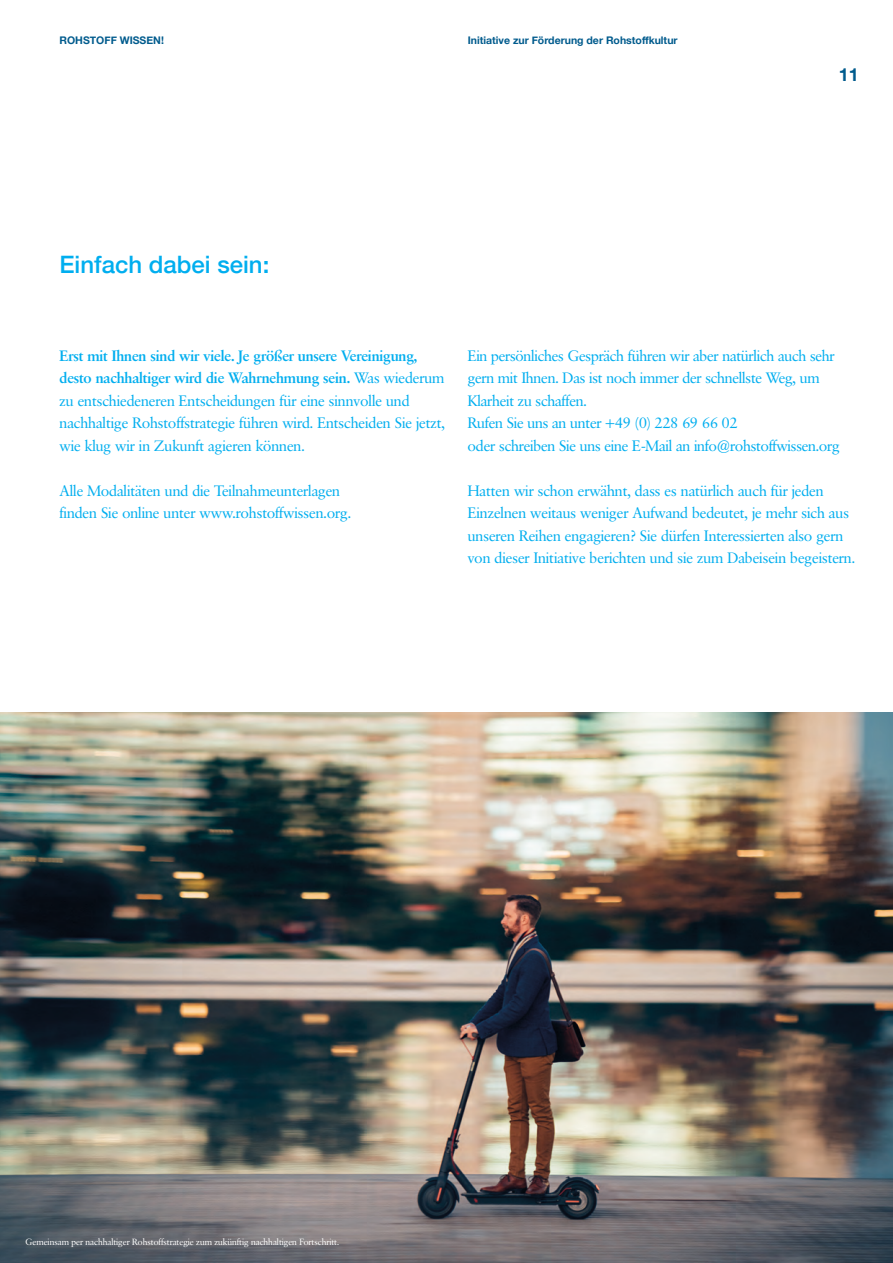
<style>
.page{position:relative;width:893px;height:1263px;background:#fff}
.page>*{position:absolute;margin:0;border:0;box-sizing:border-box;transform-origin:0 0}
.t1{font:500 24px "Helvetica Neue";color:#00aeef}
.t2{font:700 18px "Helvetica Neue";color:#005b8d}
.t3{font:15px/22.5px "Sabon BQ";color:#00aeef}
.t4{font:700 10.5px "Helvetica Neue";color:#005b8d}
.t5{font:9px "Sabon BQ";color:#fff}
.s1{font-weight:700}
</style>
<div class="page">
<img style="left:0;top:712px;width:893px;height:551px">
<p class="t4" style="left:60px;top:32px;width:106px">ROHSTOFF WISSEN!</p>
<p class="t4" style="left:468px;top:32px;width:211px">Initiative zur Förderung der Rohstoffkultur</p>
<h1 class="t1" style="left:60px;top:246px;width:211px">Einfach dabei sein:</h1>
<p class="t2" style="left:839px;top:61px;width:22px">11</p>
<p class="t3" style="left:60px;top:344px;width:387px"><span class="s1">Erst mit Ihnen sind wir viele. Je größer unsere Vereinigung, desto nachhaltiger wird die Wahrnehmung sein.</span> Was wiederum zu entschiedeneren Entscheidungen für eine sinnvolle und nachhaltige Rohstoffstrategie führen wird. Entscheiden Sie jetzt, wie klug wir in Zukunft agieren können.</p>
<p class="t3" style="left:60px;top:479px;width:293px">Alle Modalitäten und die Teilnahmeunterlagen finden Sie online unter www.rohstoffwissen.org.</p>
<p class="t3" style="left:468px;top:344px;width:373px">Ein persönliches Gespräch führen wir aber natürlich auch sehr gern mit Ihnen. Das ist noch immer der schnellste Weg, um Klarheit zu schaffen.<br>Rufen Sie uns an unter +49 (0) 228 69 66 02<br>oder schreiben Sie uns eine E-Mail an info@rohstoffwissen.org</p>
<p class="t3" style="left:468px;top:479px;width:389px">Hatten wir schon erwähnt, dass es natürlich auch für jeden Einzelnen weitaus weniger Aufwand bedeutet, je mehr sich aus unseren Reihen engagieren? Sie dürfen Interessierten also gern von dieser Initiative berichten und sie zum Dabeisein begeistern.</p>
<p class="t5" style="left:26px;top:1237px;width:315px">Gemeinsam per nachhaltiger Rohstoffstrategie zum zukünftig nachhaltigen Fortschritt.</p>
</div>
